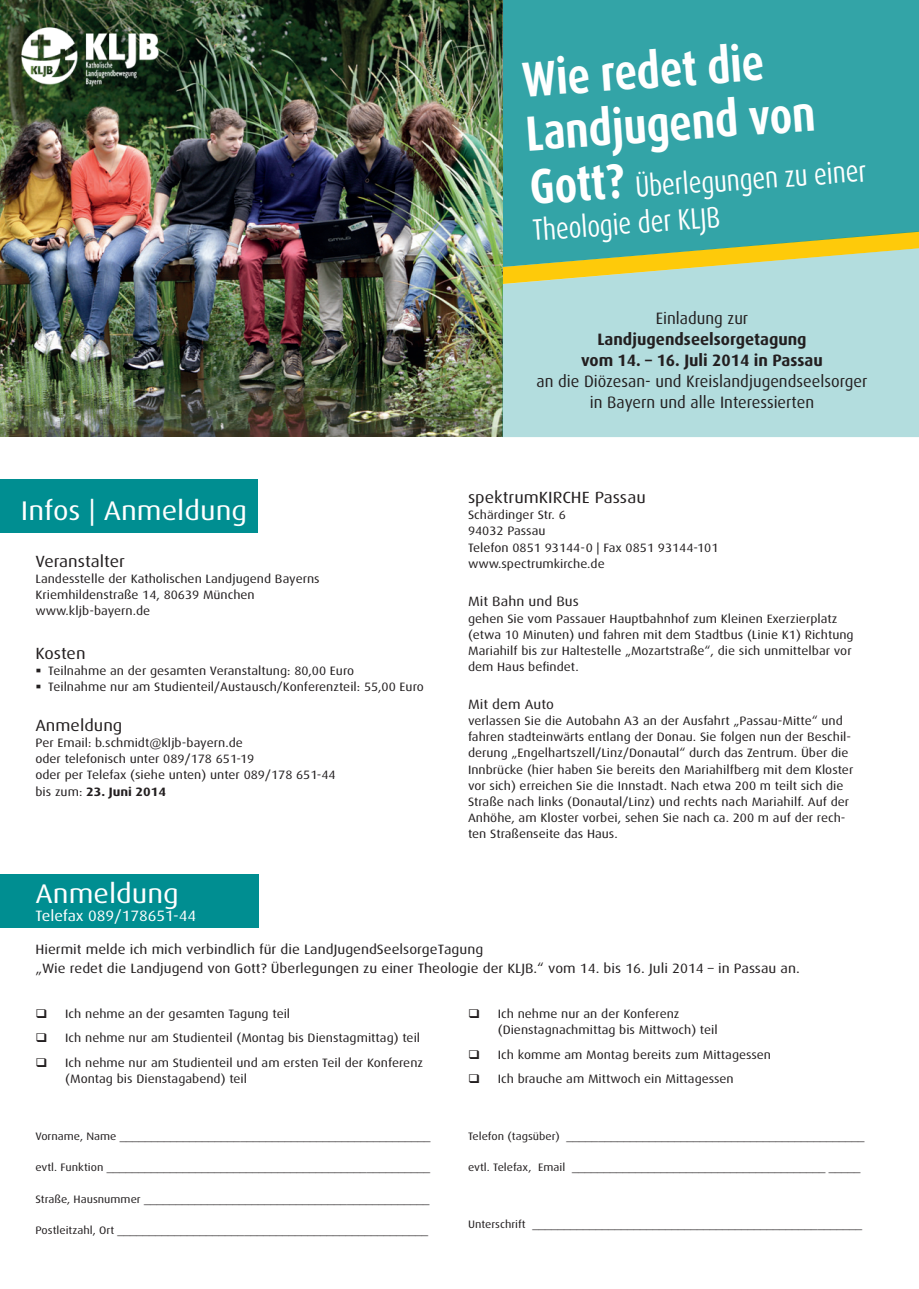
<style>
.page{position:relative;width:919px;height:1289px;background:#fff}
.page>*{position:absolute;margin:0;border:0;box-sizing:border-box;transform-origin:0 0}
.No_Spacing{font:700 49.5px/54px "Dax Pro";color:#fff;scale:.82 1}
.No_Spacing-2{font:29.7px/36px "Dax Pro";color:#fff;scale:.82 1}
.Fließtext{font:27px "Dax Pro";color:#fff;scale:1.1 1}
.heading_1{font:16.5px/21px "Dax Pro";color:#231f20;text-align:center}
.heading_1-2{font:700 16.5px/21px "Dax Pro";color:#231f20;text-align:center}
.LJST_Datum{font:16.2px "Dax Pro";color:#231f20;scale:1.11 1}
.Fließtext-2{font:15px "Dax Pro";color:#fff;scale:1.1 1}
.LJST_Fließtext{font:13.5px/19.5px "Dax Pro";color:#231f20;scale:1.11 1}
.LJST_Fließtext_9{font:12.15px/16.2px "Dax Pro";color:#231f20;scale:1.11 1}
.t1{font:700 12.15px "Dax Pro";color:#231f20;scale:1.11 1}
.t2{font:10.8px "Dax Pro";color:#231f20;scale:1.11 1}
.s1{font-weight:700;font-size:49.5px}
.s2{font-weight:400}
</style>
<div class="page">
<div style="left:502px;top:0;width:416px;height:248px;background:#33a4a7"></div>
<div style="left:0;top:874px;width:258px;height:53px;background:#008e91"></div>
<div style="left:0;top:480px;width:258px;height:53px;background:#008e91"></div>
<img style="left:0;top:0;width:502px;height:436px">
<img style="left:19px;top:26px;width:144px;height:61px">
<svg style="left:502px;top:248px;width:416px;height:189px;background:#b4d9cd"></svg>
<p class="No_Spacing" style="left:520px;top:51px;width:355px;rotate:-4deg">Wie redet die<br>Landjugend von</p>
<p class="No_Spacing-2" style="left:529px;top:175px;width:412px;rotate:-4deg"><span class="s1">Gott?</span> Überlegungen zu einer<br>Theologie der KLJB</p>
<p class="Fließtext" style="left:21px;top:493px;width:207px">Infos | Anmeldung</p>
<p class="LJST_Datum" style="left:35px;top:551px;width:82px">Veranstalter</p>
<p class="LJST_Fließtext_9" style="left:35px;top:570px;width:257px">Landesstelle der Katholischen Landjugend Bayerns</p>
<p class="LJST_Fließtext_9" style="left:35px;top:586px;width:199px">Kriemhildenstraße 14, 80639 München</p>
<p class="LJST_Fließtext_9" style="left:35px;top:603px;width:105px">www.kljb-bayern.de</p>
<p class="LJST_Datum" style="left:35px;top:643px;width:47px">Kosten</p>
<p class="LJST_Fließtext_9" style="left:48px;top:662px;width:277px">Teilnahme an der gesamten Veranstaltung: 80,00 Euro</p>
<p class="LJST_Fließtext_9" style="left:48px;top:678px;width:340px">Teilnahme nur am Studienteil/Austausch/Konferenzteil: 55,00 Euro</p>
<p class="LJST_Datum" style="left:35px;top:715px;width:80px">Anmeldung</p>
<p class="LJST_Fließtext_9" style="left:35px;top:734px;width:188px">Per Email: b.schmidt@kljb-bayern.de</p>
<p class="LJST_Fließtext_9" style="left:35px;top:750px;width:199px">oder telefonisch unter 089/178 651-19</p>
<p class="LJST_Fließtext_9" style="left:35px;top:766px;width:272px">oder per Telefax (siehe unten) unter 089/178 651-44</p>
<p class="t1" style="left:35px;top:783px;width:119px"><span class="s2">bis zum:</span> 23. Juni 2014</p>
<p class="heading_1-2" style="left:581px;top:308px;width:243px"><span class="s2">Einladung zur<br></span>Landjugendseelsorgetagung vom 14. – 16. Juli 2014 in Passau</p>
<p class="heading_1" style="left:536px;top:371px;width:332px">an die Diözesan- und Kreislandjugendseelsorger in Bayern und alle Interessierten</p>
<p class="LJST_Datum" style="left:468px;top:487px;width:162px">spektrumKIRCHE Passau</p>
<p class="LJST_Fließtext_9" style="left:468px;top:506px;width:90px">Schärdinger Str. 6</p>
<p class="LJST_Fließtext_9" style="left:468px;top:523px;width:227px">94032 Passau<br>Telefon 0851 93144-0 | Fax 0851 93144-101</p>
<p class="LJST_Fließtext_9" style="left:468px;top:555px;width:125px">www.spectrumkirche.de</p>
<p class="LJST_Fließtext" style="left:468px;top:591px;width:101px">Mit Bahn und Bus</p>
<p class="LJST_Fließtext_9" style="left:468px;top:610px;width:349px">gehen Sie vom Passauer Hauptbahnhof zum Kleinen Exerzierplatz (etwa 10 Minuten) und fahren mit dem Stadtbus (Linie K1) Richtung Mariahilf bis zur Haltestelle „Mozartstraße“, die sich unmittelbar vor dem Haus befindet.</p>
<p class="LJST_Fließtext" style="left:468px;top:694px;width:79px">Mit dem Auto</p>
<p class="LJST_Fließtext_9" style="left:468px;top:712px;width:348px">verlassen Sie die Autobahn A3 an der Ausfahrt „Passau-Mitte“ und fahren stadteinwärts entlang der Donau. Sie folgen nun der Beschil&shy;derung „Engelhartszell/Linz/Donautal“ durch das Zentrum. Über die Innbrücke (hier haben Sie bereits den Mariahilfberg mit dem Kloster vor sich) erreichen Sie die Innstadt. Nach etwa 200 m teilt sich die Straße nach links (Donautal/Linz) und rechts nach Mariahilf. Auf der Anhöhe, am Kloster vorbei, sehen Sie nach ca. 200 m auf der rech&shy;ten Straßenseite das Haus.</p>
<p class="Fließtext" style="left:35px;top:877px;width:132px">Anmeldung</p>
<p class="Fließtext-2" style="left:35px;top:906px;width:147px">Telefax 089/178651-44</p>
<p class="LJST_Fließtext" style="left:35px;top:939px;width:690px">Hiermit melde ich mich verbindlich für die LandJugendSeelsorgeTagung<br>„Wie redet die Landjugend von Gott? Überlegungen zu einer Theologie der KLJB.“ vom 14. bis 16. Juli 2014 – in Passau an.</p>
<p class="LJST_Fließtext_9" style="left:65px;top:1005px;width:204px">Ich nehme an der gesamten Tagung teil</p>
<p class="LJST_Fließtext_9" style="left:65px;top:1029px;width:321px">Ich nehme nur am Studienteil (Montag bis Dienstagmittag) teil</p>
<p class="LJST_Fließtext_9" style="left:65px;top:1054px;width:324px">Ich nehme nur am Studienteil und am ersten Teil der Konferenz (Montag bis Dienstagabend) teil</p>
<p class="LJST_Fließtext_9" style="left:497px;top:1005px;width:200px">Ich nehme nur an der Konferenz (Dienstagnachmittag bis Mittwoch) teil</p>
<p class="LJST_Fließtext_9" style="left:497px;top:1045px;width:248px">Ich komme am Montag bereits zum Mittagessen</p>
<p class="LJST_Fließtext_9" style="left:497px;top:1070px;width:214px">Ich brauche am Mittwoch ein Mittagessen</p>
<p class="t2" style="left:35px;top:1129px;width:357px">Vorname, Name _________________________________________________</p>
<p class="t2" style="left:35px;top:1160px;width:357px">evtl. Funktion ___________________________________________________</p>
<p class="t2" style="left:35px;top:1192px;width:356px">Straße, Hausnummer _____________________________________________</p>
<p class="t2" style="left:35px;top:1223px;width:355px">Postleitzahl, Ort _________________________________________________</p>
<p class="t2" style="left:468px;top:1129px;width:359px">Telefon (tagsüber) _______________________________________________</p>
<p class="t2" style="left:468px;top:1160px;width:355px">evtl. Telefax, Email ________________________________________ _____</p>
<p class="t2" style="left:468px;top:1217px;width:356px">Unterschrift ____________________________________________________</p>
</div>
